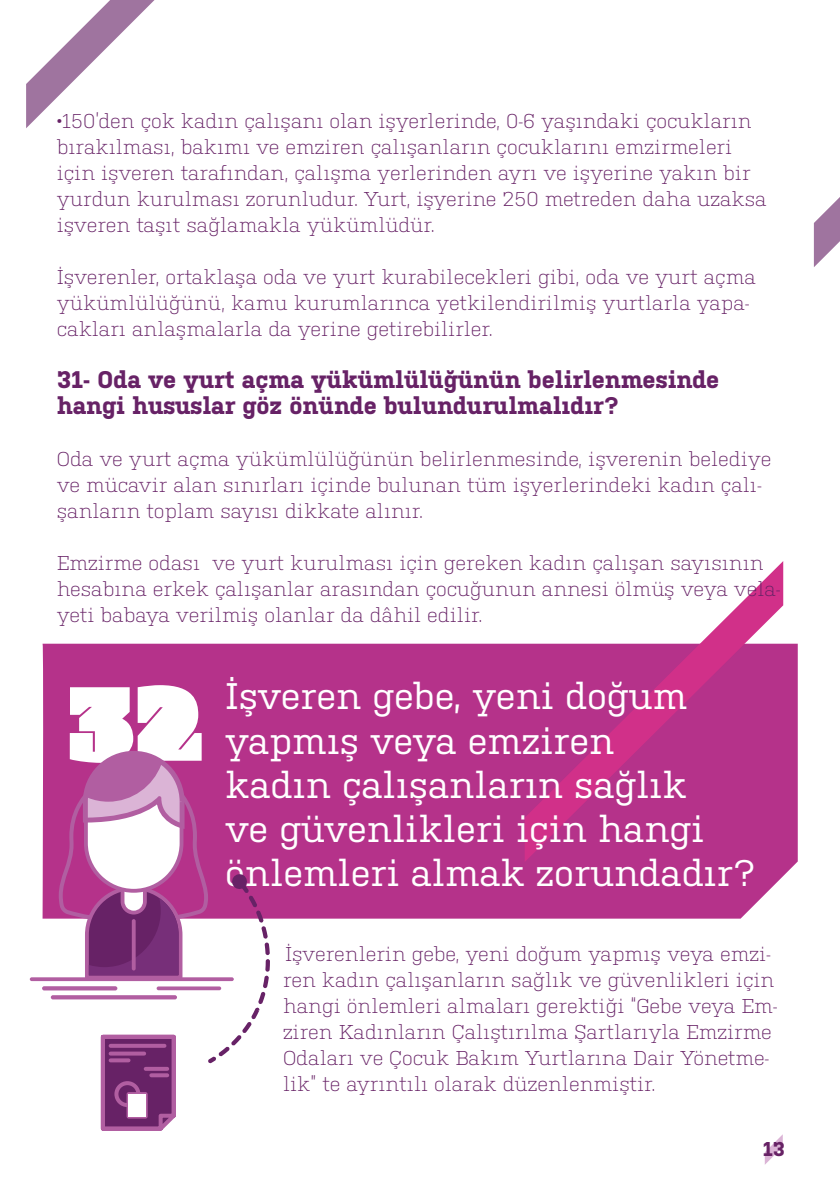
<style>
.page{position:relative;width:840px;height:1191px;background:#fff}
.page>*{position:absolute;margin:0;border:0;box-sizing:border-box;transform-origin:0 0}
.t1{font:900 105px "Neplus";color:#fff}
.t2{font:37px/44.2px "Kulturista";color:#fff}
.t3{font:700 24px/26px "Kulturista";color:#672266}
.t4{font:300 20px/26px "Kulturista";color:#672266}
.t5{font:700 20px "Kulturista";color:#672265}
</style>
<div class="page">
<svg style="left:764px;top:1135px;width:18px;height:29px"></svg>
<div style="left:43px;top:643px;width:754px;height:275px;background:#b5328a"></div>
<svg style="left:524px;top:562px;width:258px;height:300px;fill:#b5328a"></svg>
<svg style="left:813px;top:198px;width:26px;height:69px"></svg>
<svg style="left:26px;top:0;width:129px;height:128px"></svg>
<svg style="left:59px;top:748px;width:211px;height:383px"></svg>
<hr style="left:30px;top:977px;width:204px;height:4px;background:#b15ea1;border-radius:2px">
<svg style="left:156px;top:986px;width:65px;height:4px"></svg>
<svg style="left:42px;top:986px;width:75px;height:4px"></svg>
<svg style="left:51px;top:995px;width:126px;height:4px"></svg>
<p class="t4" style="left:57px;top:107px;width:711px">•150’den çok kadın çalışanı olan işyerlerinde, 0-6 yaşındaki çocukların bırakılması, bakımı ve emziren çalışanların çocuklarını emzirmeleri için işveren tarafından, çalışma yerlerinden ayrı ve işyerine yakın bir yurdun kurulması zorunludur. Yurt, işyerine 250 metreden daha uzaksa işveren taşıt sağlamakla yükümlüdür.</p>
<p class="t4" style="left:57px;top:263px;width:700px">İşverenler, ortaklaşa oda ve yurt kurabilecekleri gibi, oda ve yurt açma yükümlülüğünü, kamu kurumlarınca yetkilendirilmiş yurtlarla yapa&shy;cakları anlaşmalarla da yerine getirebilirler.</p>
<p class="t3" style="left:57px;top:367px;width:663px">31- Oda ve yurt açma yükümlülüğünün belirlenmesinde hangi hususlar göz önünde bulundurulmalıdır?</p>
<p class="t4" style="left:57px;top:445px;width:715px">Oda ve yurt açma yükümlülüğünün belirlenmesinde, işverenin belediye ve mücavir alan sınırları içinde bulunan tüm işyerlerindeki kadın çalı&shy;şanların toplam sayısı dikkate alınır.</p>
<p class="t4" style="left:57px;top:549px;width:725px">Emzirme odası ve yurt kurulması için gereken kadın çalışan sayısının hesabına erkek çalışanlar arasından çocuğunun annesi ölmüş veya vela&shy;yeti babaya verilmiş olanlar da dâhil edilir.</p>
<h1 class="t1" style="left:68px;top:665px;width:137px">32</h1>
<h2 class="t2" style="left:225px;top:674px;width:532px">İşveren gebe, yeni doğum yapmış veya emziren<br>kadın çalışanların sağlık<br>ve güvenlikleri için hangi önlemleri almak zorundadır?</h2>
<p class="t4" style="left:283px;top:939px;width:496px">İşverenlerin gebe, yeni doğum yapmış veya emzi&shy;ren kadın çalışanların sağlık ve güvenlikleri için hangi önlemleri almaları gerektiği “Gebe veya Em&shy;ziren Kadınların Çalıştırılma Şartlarıyla Emzirme Odaları ve Çocuk Bakım Yurtlarına Dair Yönetme&shy;lik” te ayrıntılı olarak düzenlenmiştir.</p>
<p class="t5" style="left:762px;top:1137px;width:24px">13</p>
</div>
